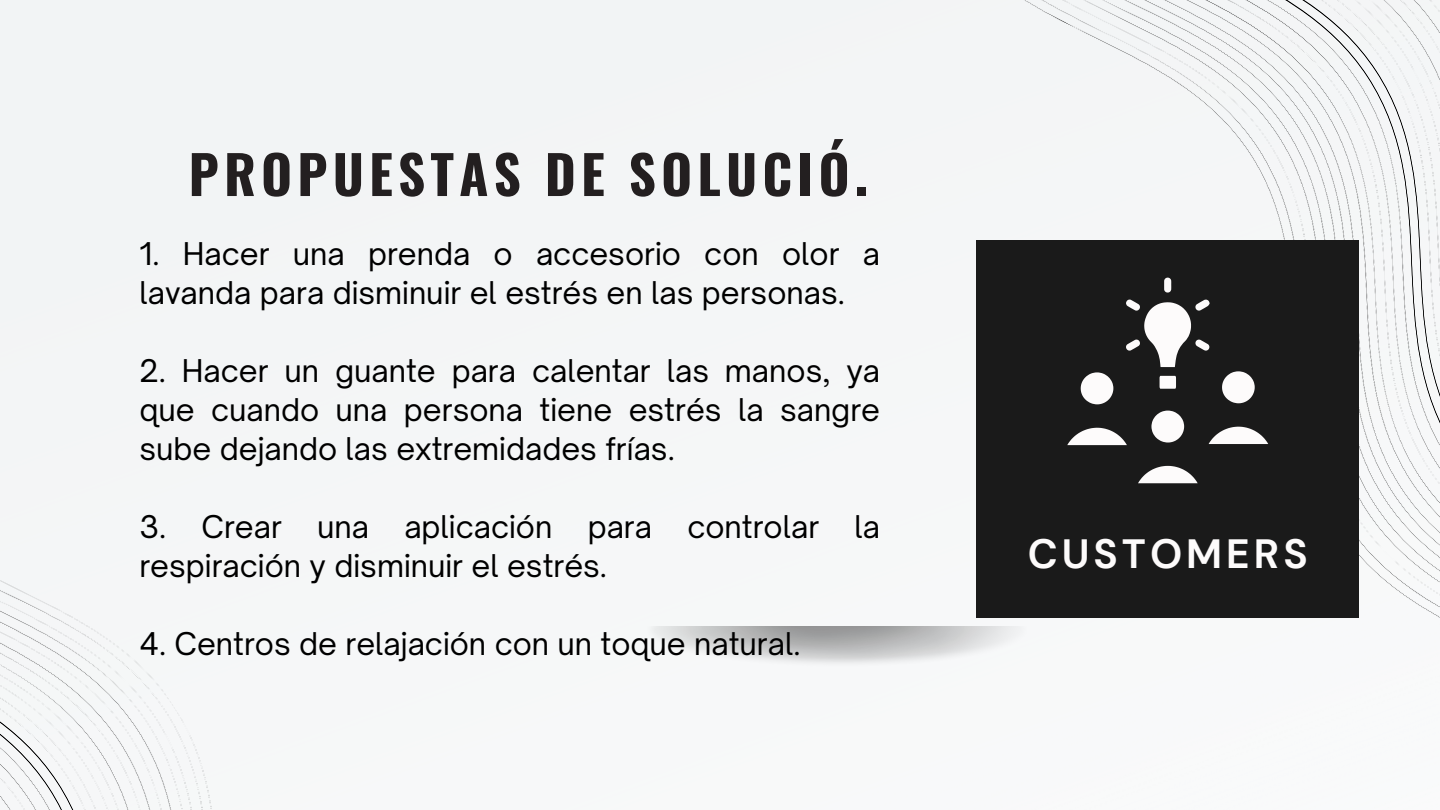
<style>
.page{position:relative;width:1440px;height:810px;background:#fff}
.page>*{position:absolute;margin:0;border:0;box-sizing:border-box;transform-origin:0 0}
.t1{font:700 53px "Oswald";letter-spacing:.1em;color:#231f20}
.t2{font:700 40.8px "DM Sans";letter-spacing:.1em;color:#fdfbfb}
.t3{font:30px/39px "Open Sauce One";color:#000}
</style>
<div class="page">
<div style="left:996px;top:0;width:444px;height:773px;background:#f5f6f7"></div>
<img style="left:646px;top:627px;width:384px;height:40px">
<div style="left:976px;top:240px;width:383px;height:378px;background:#1a1a1a"></div>
<div style="left:0;top:485px;width:565px;height:325px;background:#f5f7f8"></div>
<svg style="left:1067px;top:278px;width:201px;height:205px"></svg>
<p class="t1" style="left:189px;top:133px;width:681px">PROPUESTAS DE SOLUCIÓ.</p>
<p class="t3" style="left:139px;top:234px;width:742px">1. Hacer una prenda o accesorio con olor a lavanda para disminuir el estrés en las personas.</p>
<p class="t3" style="left:139px;top:351px;width:742px;text-align:justify">2. Hacer un guante para calentar las manos, ya que cuando una persona tiene estrés la sangre sube dejando las extremidades frías.</p>
<p class="t3" style="left:139px;top:507px;width:742px">3. Crear una aplicación para controlar la respiración y disminuir el estrés.</p>
<p class="t3" style="left:139px;top:624px;width:663px">4. Centros de relajación con un toque natural.</p>
<p class="t2" style="left:1028px;top:527px;width:282px">CUSTOMERS</p>
</div>
